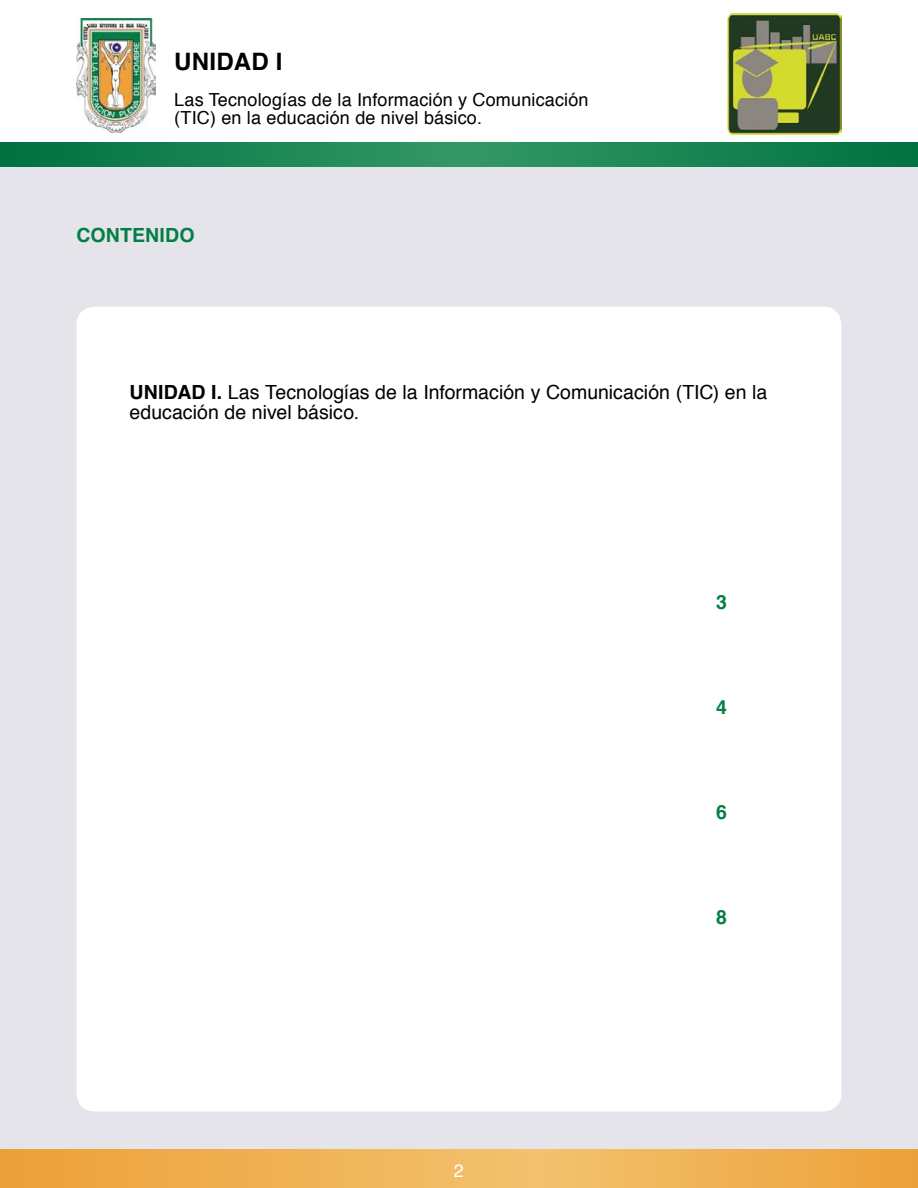
<style>
.page{position:relative;width:918px;height:1188px;background:#fff}
.page>*{position:absolute;margin:0;border:0;box-sizing:border-box;transform-origin:0 0}
.t1{font:700 24px "Helvetica";letter-spacing:.01em;color:#000}
.t2{font:19.5px/19.5px "Helvetica";color:#000}
.t3{font:700 19.5px "Helvetica";letter-spacing:.005em;color:#027f45}
.t4{font:18px/18px "Helvetica";letter-spacing:.01em;color:#000}
.t5{font:18px "Helvetica";color:#fff}
.s1{font-weight:700}
</style>
<div class="page">
<div style="left:0;top:159px;width:918px;height:1007px;background:#e5e4ea"></div>
<img style="left:727px;top:13px;width:114px;height:121px">
<img style="left:77px;top:18px;width:79px;height:114px">
<svg style="left:0;top:143px;width:918px;height:24px;background:#198453"></svg>
<svg style="left:0;top:1150px;width:918px;height:38px;background:#efb153"></svg>
<div style="left:77px;top:307px;width:764px;height:804px;background:#fff;border-radius:18px"></div>
<p class="t1" style="left:174px;top:42px;width:110px">UNIDAD I</p>
<p class="t4" style="left:174px;top:91px;width:416px">Las Tecnologías de la Información y Comunicación (TIC) en la educación de nivel básico.</p>
<p class="t3" style="left:77px;top:219px;width:119px">CONTENIDO</p>
<p class="t2" style="left:130px;top:383px;width:639px"><span class="s1">UNIDAD I.</span> Las Tecnologías de la Información y Comunicación (TIC) en la educación de nivel básico.</p>
<p class="t3" style="left:716px;top:586px;width:12px">3</p>
<p class="t3" style="left:716px;top:691px;width:12px">4</p>
<p class="t3" style="left:716px;top:796px;width:12px">6</p>
<p class="t5" style="left:454px;top:1157px;width:12px">2</p>
<p class="t3" style="left:716px;top:901px;width:12px">8</p>
</div>
